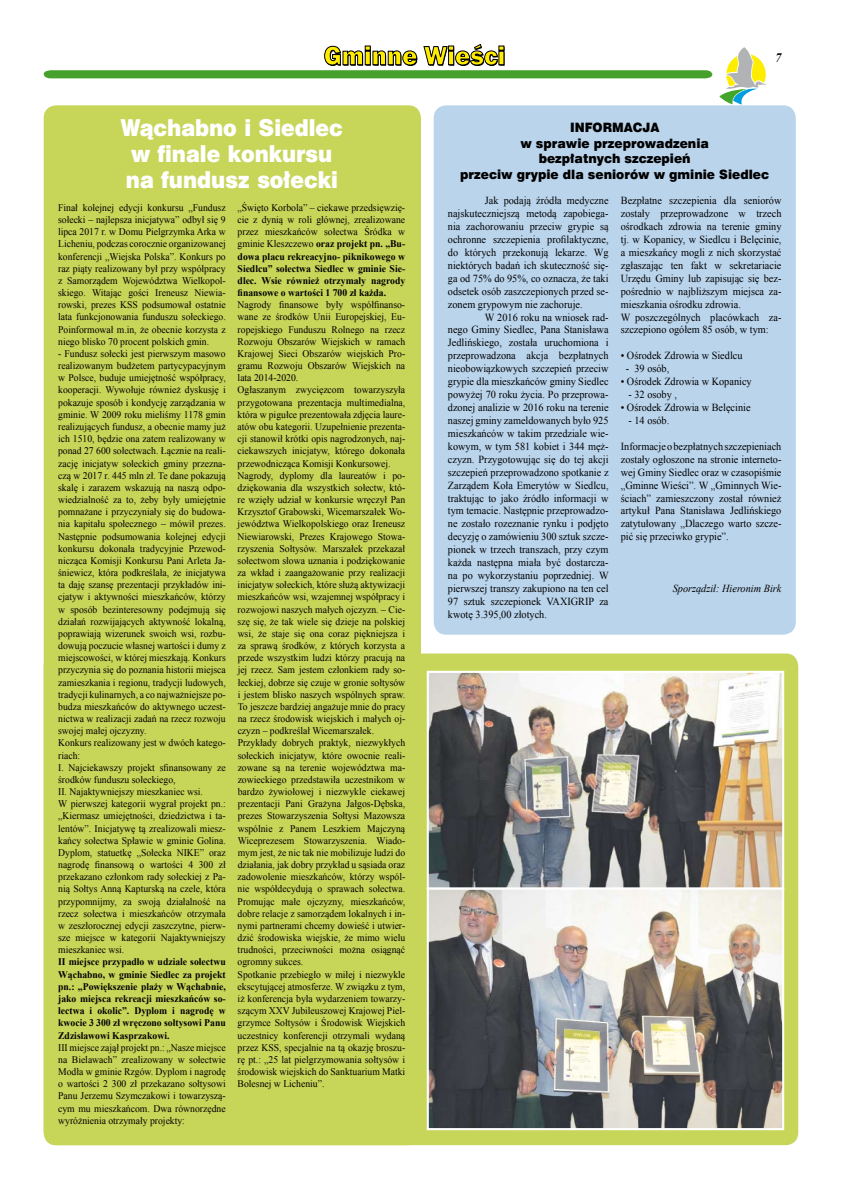
<style>
.page{position:relative;width:842px;height:1191px;background:#fff}
.page>*{position:absolute;margin:0;border:0;box-sizing:border-box;transform-origin:0 0}
.t1{font:21.5px/25.8px "Swis 721 Blk 2 EU";color:#fff;scale:.95 1}
.t2{font:12.9px/15.5px "Swis 721 Blk EU";color:#000;text-align:center;scale:.95 1}
.t3{font:italic 700 12.9px "Times New Roman";color:#000;scale:.95 1}
.t4{font:10.8px/12.9px "Times New Roman";color:#000;text-align:justify;scale:.95 1}
.t5{font:italic 10.8px "Times New Roman";color:#000;scale:.95 1}
.t6{font:10.1px/12.2px "Times New Roman";color:#000;text-align:justify;scale:.95 1}
.t7{font:700 10.1px/12.2px "Times New Roman";color:#000;text-align:justify;scale:.95 1}
.s1{font-weight:400}
</style>
<div class="page">
<svg style="left:44px;top:44px;width:668px;height:34px"></svg>
<svg style="left:719px;top:47px;width:48px;height:58px"></svg>
<div style="left:434px;top:105px;width:362px;height:529px;background:#bad4ec;border-radius:13px"></div>
<div style="left:44px;top:105px;width:377px;height:1040px;background:#c7d558;border-radius:13px"></div>
<div style="left:44px;top:653px;width:754px;height:492px;background:#c7d558;border-radius:13px"></div>
<img style="left:430px;top:674px;width:351px;height:453px">
<div style="left:427px;top:671px;width:357px;height:218px;border:2px solid #fff"></div>
<div style="left:427px;top:887px;width:357px;height:243px;border:2px solid #fff"></div>
<h1 class="t1" style="left:121px;top:117px;width:235px">Wąchabno i Siedlec w finale konkursu na fundusz sołecki</h1>
<p class="t6" style="left:58px;top:201px;width:178px">Finał kolejnej edycji konkursu „Fundusz sołecki – najlepsza inicjatywa” odbył się 9 lipca 2017 r. w Domu Pielgrzymka Arka w Licheniu, podczas corocznie organizowanej konferencji „Wiejska Polska”. Konkurs po raz piąty realizowany był przy współpracy z Samorządem Województwa Wielkopol&shy;skiego. Witając gości Ireneusz Niewia&shy;rowski, prezes KSS podsumował ostatnie lata funkcjonowania funduszu sołeckiego.<br>Poinformował m.in, że obecnie korzysta z niego blisko 70 procent polskich gmin.</p>
<p class="t6" style="left:58px;top:347px;width:178px;text-align:left">- Fundusz sołecki jest pierwszym masowo realizowanym budżetem partycypacyjnym w Polsce, buduje umiejętność współpracy, kooperacji. Wywołuje również dyskusję i pokazuje sposób i kondycję zarządzania w gminie. W 2009 roku mieliśmy 1178 gmin realizujących fundusz, a obecnie mamy już ich 1510, będzie ona zatem realizowany w ponad 27 600 sołectwach. Łącznie na reali&shy;zację inicjatyw sołeckich gminy przezna&shy;czą w 2017 r. 445 mln zł. Te dane pokazują skalę i zarazem wskazują na naszą odpo&shy;wiedzialność za to, żeby były umiejętnie pomnażane i przyczyniały się do budowa&shy;nia kapitału społecznego – mówił prezes.<br>Następnie podsumowania kolejnej edycji konkursu dokonała tradycyjnie Przewod&shy;nicząca Komisji Konkursu Pani Arleta Ja&shy;śniewicz, która podkreślała, że inicjatywa ta daję szansę prezentacji przykładów ini&shy;cjatyw i aktywności mieszkańców, którzy w sposób bezinteresowny podejmują się działań rozwijających aktywność lokalną, poprawiają wizerunek swoich wsi, rozbu&shy;dowują poczucie własnej wartości i dumy z miejscowości, w której mieszkają. Konkurs przyczynia się do poznania historii miejsca zamieszkania i regionu, tradycji ludowych, tradycji kulinarnych, a co najważniejsze po&shy;budza mieszkańców do aktywnego uczest&shy;nictwa w realizacji zadań na rzecz rozwoju swojej małej ojczyzny.<br>Konkurs realizowany jest w dwóch katego&shy;riach:<br>I. Najciekawszy projekt sfinansowany ze środków funduszu sołeckiego,<br>II. Najaktywniejszy mieszkaniec wsi.<br>W pierwszej kategorii wygrał projekt pn.: „Kiermasz umiejętności, dziedzictwa i ta&shy;lentów”. Inicjatywę tą zrealizowali miesz&shy;kańcy sołectwa Spławie w gminie Golina.<br>Dyplom, statuetkę „Sołecka NIKE” oraz nagrodę finansową o wartości 4 300 zł przekazano członkom rady sołeckiej z Pa&shy;nią Sołtys Anną Kapturską na czele, która przypomnijmy, za swoją działalność na rzecz sołectwa i mieszkańców otrzymała w zeszłorocznej edycji zaszczytne, pierw&shy;sze miejsce w kategorii Najaktywniejszy mieszkaniec wsi.</p>
<p class="t7" style="left:58px;top:955px;width:178px">II miejsce przypadło w udziale sołectwu Wąchabno, w gminie Siedlec za projekt pn.: „Powiększenie plaży w Wąchabnie, jako miejsca rekreacji mieszkańców so&shy;łectwa i okolic”. Dyplom i nagrodę w kwocie 3 300 zł wręczono sołtysowi Panu Zdzisławowi Kasprzakowi.</p>
<p class="t6" style="left:58px;top:1041px;width:178px">III miejsce zajął projekt pn.: „Nasze miejsce na Bielawach” zrealizowany w sołectwie Modła w gminie Rzgów. Dyplom i nagrodę o wartości 2 300 zł przekazano sołtysowi Panu Jerzemu Szymczakowi i towarzyszą&shy;cym mu mieszkańcom. Dwa równorzędne wyróżnienia otrzymały projekty:</p>
<p class="t7" style="left:238px;top:201px;width:178px"><span class="s1">„Święto Korbola” – ciekawe przedsięwzię&shy;cie z dynią w roli głównej, zrealizowane przez mieszkańców sołectwa Śródka w gminie Kleszczewo</span> oraz projekt pn. „Bu&shy;dowa placu rekreacyjno- piknikowego w Siedlcu” sołectwa Siedlec w gminie Sie&shy;dlec. Wsie również otrzymały nagrody finansowe o wartości 1 700 zł każda.</p>
<p class="t6" style="left:238px;top:299px;width:178px;text-align:left">Nagrody finansowe były współfinanso&shy;wane ze środków Unii Europejskiej, Eu&shy;ropejskiego Funduszu Rolnego na rzecz Rozwoju Obszarów Wiejskich w ramach Krajowej Sieci Obszarów wiejskich Pro&shy;gramu Rozwoju Obszarów Wiejskich na lata 2014-2020.<br>Ogłaszanym zwycięzcom towarzyszyła przygotowana prezentacja multimedialna, która w pigułce prezentowała zdjęcia laure&shy;atów obu kategorii. Uzupełnienie prezenta&shy;cji stanowił krótki opis nagrodzonych, naj&shy;ciekawszych inicjatyw, którego dokonała przewodnicząca Komisji Konkursowej.<br>Nagrody, dyplomy dla laureatów i po&shy;dziękowania dla wszystkich sołectw, któ&shy;re wzięły udział w konkursie wręczył Pan Krzysztof Grabowski, Wicemarszałek Wo&shy;jewództwa Wielkopolskiego oraz Ireneusz Niewiarowski, Prezes Krajowego Stowa&shy;rzyszenia Sołtysów. Marszałek przekazał sołectwom słowa uznania i podziękowanie za wkład i zaangażowanie przy realizacji inicjatyw sołeckich, które służą aktywizacji mieszkańców wsi, wzajemnej współpracy i rozwojowi naszych małych ojczyzn. – Cie&shy;szę się, że tak wiele się dzieje na polskiej wsi, że staje się ona coraz piękniejsza i za sprawą środków, z których korzysta a przede wszystkim ludzi którzy pracują na jej rzecz. Sam jestem członkiem rady so&shy;łeckiej, dobrze się czuje w gronie sołtysów i jestem blisko naszych wspólnych spraw.<br>To jeszcze bardziej angażuje mnie do pracy na rzecz środowisk wiejskich i małych oj&shy;czyzn – podkreślał Wicemarszałek.<br>Przykłady dobrych praktyk, niezwykłych sołeckich inicjatyw, które owocnie reali&shy;zowane są na terenie województwa ma&shy;zowieckiego przedstawiła uczestnikom w bardzo żywiołowej i niezwykle ciekawej prezentacji Pani Grażyna Jałgos-Dębska, prezes Stowarzyszenia Sołtysi Mazowsza wspólnie z Panem Leszkiem Majczyną Wiceprezesem Stowarzyszenia. Wiado&shy;mym jest, że nic tak nie mobilizuje ludzi do działania, jak dobry przykład u sąsiada oraz zadowolenie mieszkańców, którzy wspól&shy;nie współdecydują o sprawach sołectwa.<br>Promując małe ojczyzny, mieszkańców, dobre relacje z samorządem lokalnych i in&shy;nymi partnerami chcemy dowieść i utwier&shy;dzić środowiska wiejskie, że mimo wielu trudności, przeciwności można osiągnąć ogromny sukces.<br>Spotkanie przebiegło w miłej i niezwykle ekscytującej atmosferze. W związku z tym, iż konferencja była wydarzeniem towarzy&shy;szącym XXV Jubileuszowej Krajowej Piel&shy;grzymce Sołtysów i Środowisk Wiejskich uczestnicy konferencji otrzymali wydaną przez KSS, specjalnie na tą okazję broszu&shy;rę pt.: „25 lat pielgrzymowania sołtysów i środowisk wiejskich do Sanktuarium Matki Bolesnej w Licheniu”.</p>
<p class="t3" style="left:775px;top:49px;width:8px">7</p>
<p class="t2" style="left:460px;top:121px;width:327px">INFORMACJA<br>w sprawie przeprowadzenia<br>bezpłatnych szczepień<br>przeciw grypie dla seniorów w gminie Siedlec</p>
<p class="t4" style="left:448px;top:194px;width:171px;text-indent:37px">Jak podają źródła medyczne najskuteczniejszą metodą zapobiega&shy;nia zachorowaniu przeciw grypie są ochronne szczepienia profilaktyczne, do których przekonują lekarze. Wg niektórych badań ich skuteczność się&shy;ga od 75% do 95%, co oznacza, że taki odsetek osób zaszczepionych przed se&shy;zonem grypowym nie zachoruje.</p>
<p class="t4" style="left:448px;top:310px;width:171px;text-indent:37px">W 2016 roku na wniosek rad&shy;nego Gminy Siedlec, Pana Stanisława Jedlińskiego, została uruchomiona i przeprowadzona akcja bezpłatnych nieobowiązkowych szczepień przeciw grypie dla mieszkańców gminy Siedlec powyżej 70 roku życia. Po przeprowa&shy;dzonej analizie w 2016 roku na terenie naszej gminy zameldowanych było 925 mieszkańców w takim przedziale wie&shy;kowym, w tym 581 kobiet i 344 męż&shy;czyzn. Przygotowując się do tej akcji szczepień przeprowadzono spotkanie z Zarządem Koła Emerytów w Siedlcu, traktując to jako źródło informacji w tym temacie. Następnie przeprowadzo&shy;ne zostało rozeznanie rynku i podjęto decyzję o zamówieniu 300 sztuk szcze&shy;pionek w trzech transzach, przy czym każda następna miała być dostarcza&shy;na po wykorzystaniu poprzedniej. W pierwszej transzy zakupiono na ten cel 97 sztuk szczepionek VAXIGRIP za kwotę 3.395,00 złotych.</p>
<p class="t4" style="left:621px;top:194px;width:171px;text-align:left">Bezpłatne szczepienia dla seniorów zostały przeprowadzone w trzech ośrodkach zdrowia na terenie gminy tj. w Kopanicy, w Siedlcu i Belęcinie, a mieszkańcy mogli z nich skorzystać zgłaszając ten fakt w sekretariacie Urzędu Gminy lub zapisując się bez&shy;pośrednio w najbliższym miejsca za&shy;mieszkania ośrodku zdrowia.<br>W poszczególnych placówkach za&shy;szczepiono ogółem 85 osób, w tym:</p>
<p class="t4" style="left:621px;top:349px;width:130px">• Ośrodek Zdrowia w Siedlcu</p>
<p class="t4" style="left:626px;top:362px;width:47px">- 39 osób,</p>
<p class="t4" style="left:621px;top:375px;width:139px">• Ośrodek Zdrowia w Kopanicy</p>
<p class="t4" style="left:628px;top:388px;width:53px">- 32 osoby ,</p>
<p class="t4" style="left:621px;top:401px;width:138px">• Ośrodek Zdrowia w Belęcinie</p>
<p class="t4" style="left:628px;top:414px;width:44px">- 14 osób.</p>
<p class="t4" style="left:621px;top:439px;width:171px">Informacjeobezpłatnychszczepieniach zostały ogłoszone na stronie interneto&shy;wej Gminy Siedlec oraz w czasopiśmie „Gminne Wieści”. W „Gminnych Wie&shy;ściach” zamieszczony został również artykuł Pana Stanisława Jedlińskiego zatytułowany „Dlaczego warto szcze&shy;pić się przeciwko grypie”.</p>
<p class="t5" style="left:673px;top:581px;width:116px">Sporządził: Hieronim Birk</p>
</div>
